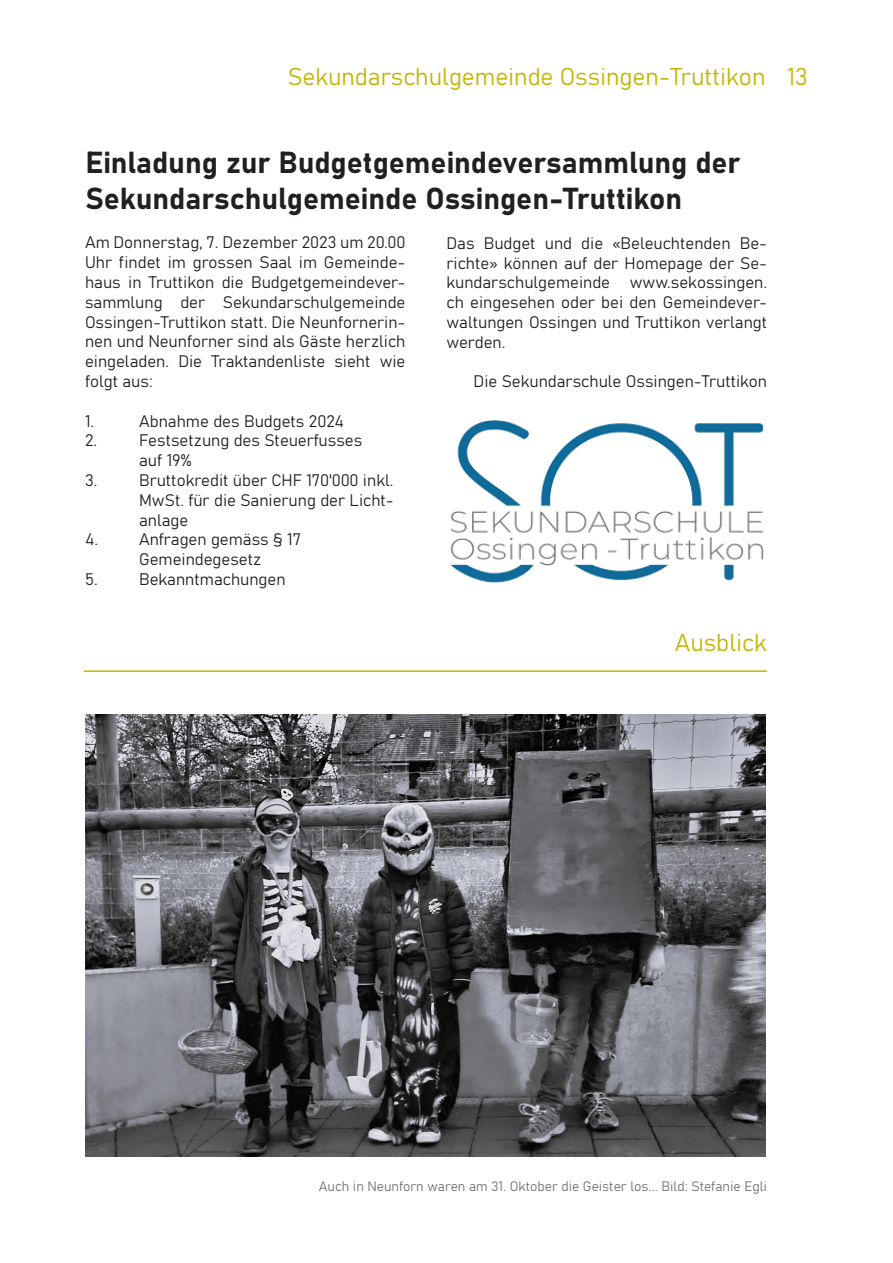
<style>
.page{position:relative;width:893px;height:1263px;background:#fff}
.page>*{position:absolute;margin:0;border:0;box-sizing:border-box;transform-origin:0 0}
.t1{font:30px/36px "Bahnschrift";color:#231f20}
.t2{font:24px "Bahnschrift";color:#c2b501}
.Lauftext_Artikel{font:16.5px/19.8px "Bahnschrift";color:#231f20;text-align:justify}
.Lauftext_Artikel-2{font:13.5px "Bahnschrift";color:#6f7073}
</style>
<div class="page">
<img style="left:450px;top:420px;width:314px;height:163px">
<hr style="left:84px;top:670px;width:683px;height:2px;background:#c2b501">
<img style="left:85px;top:714px;width:680px;height:443px">
<p class="t2" style="left:288px;top:58px;width:522px">Sekundarschulgemeinde Ossingen-Truttikon 13</p>
<p class="t1" style="left:85px;top:142px;width:656px">Einladung zur Budgetgemeindeversammlung der<br>Sekundarschulgemeinde Ossingen-Truttikon</p>
<p class="Lauftext_Artikel" style="left:85px;top:231px;width:322px">Am Donnerstag, 7. Dezember 2023 um 20.00<br>Uhr findet im grossen Saal im Gemeinde&shy;haus in Truttikon die Budgetgemeindever&shy;sammlung der Sekundarschulgemeinde Ossingen-Truttikon statt. Die Neunfornerin&shy;nen und Neunforner sind als Gäste herzlich eingeladen. Die Traktandenliste sieht wie folgt aus:</p>
<p class="Lauftext_Artikel" style="left:85px;top:410px;width:11px">1.</p>
<p class="Lauftext_Artikel" style="left:139px;top:410px;width:206px">Abnahme des Budgets 2024</p>
<p class="Lauftext_Artikel" style="left:85px;top:429px;width:14px">2.</p>
<p class="Lauftext_Artikel" style="left:139px;top:429px;width:225px">Festsetzung des Steuerfusses auf 19%</p>
<p class="Lauftext_Artikel" style="left:85px;top:469px;width:14px">3.</p>
<p class="Lauftext_Artikel" style="left:139px;top:469px;width:256px">Bruttokredit über CHF 170'000 inkl.<br>MwSt. für die Sanierung der Licht&shy;anlage</p>
<p class="Lauftext_Artikel" style="left:85px;top:528px;width:15px">4.</p>
<p class="Lauftext_Artikel" style="left:139px;top:528px;width:163px">Anfragen gemäss § 17<br>Gemeindegesetz</p>
<p class="Lauftext_Artikel" style="left:85px;top:568px;width:14px">5.</p>
<p class="Lauftext_Artikel" style="left:139px;top:568px;width:148px">Bekanntmachungen</p>
<p class="Lauftext_Artikel" style="left:446px;top:232px;width:322px">Das Budget und die «Beleuchtenden Be&shy;richte» können auf der Homepage der Se&shy;kundarschulgemeinde www.sekossingen. ch eingesehen oder bei den Gemeindever&shy;waltungen Ossingen und Truttikon verlangt werden.</p>
<p class="Lauftext_Artikel" style="left:474px;top:370px;width:295px">Die Sekundarschule Ossingen-Truttikon</p>
<p class="t2" style="left:675px;top:624px;width:94px">Ausblick</p>
<p class="Lauftext_Artikel-2" style="left:319px;top:1176px;width:450px">Auch in Neunforn waren am 31. Oktober die Geister los... Bild: Stefanie Egli</p>
</div>
